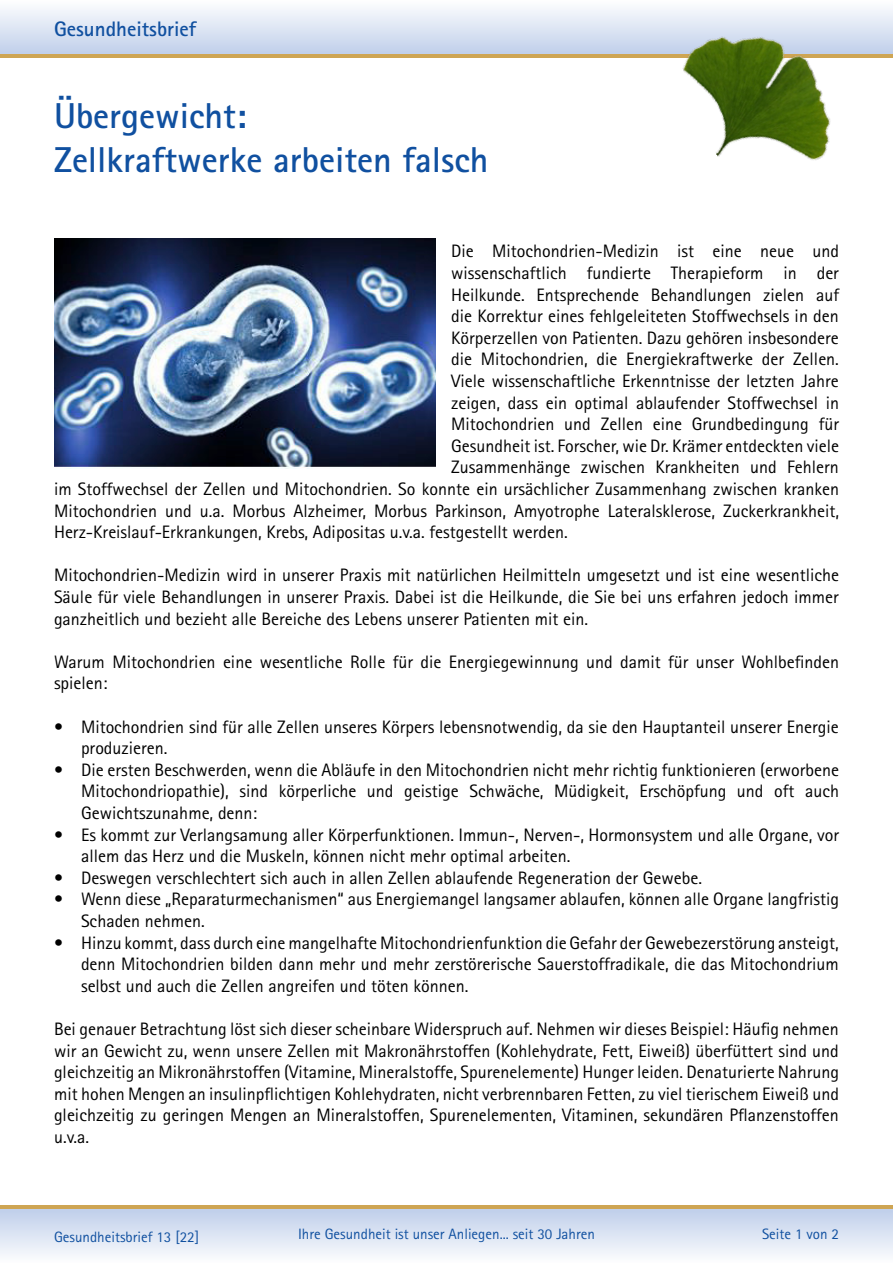
<style>
.page{position:relative;width:893px;height:1263px;background:#fff}
.page>*{position:absolute;margin:0;border:0;box-sizing:border-box;transform-origin:0 0}
.t1{font:700 36px "Rotis Sans Serif";color:#1050a0}
.t2{font:700 21px "Rotis Sans Serif";color:#1050a0}
.t3{font:18px/21.6px "Rotis Sans Serif";color:#000;text-align:justify}
.t4{font:15px "Rotis Sans Serif";color:#1050a0}
</style>
<div class="page">
<div style="left:0;top:1209px;width:893px;height:54px;background:linear-gradient(to bottom,#bfceea,#fcfcfe)"></div>
<hr style="left:0;top:1205px;width:893px;height:4px;background:#cea554">
<div style="left:0;top:0;width:893px;height:54px;background:linear-gradient(to bottom,#fefefe,#c1d0eb)"></div>
<hr style="left:0;top:54px;width:893px;height:4px;background:#cea554">
<img style="left:663px;top:31px;width:176px;height:129px">
<img style="left:54px;top:239px;width:381px;height:230px">
<p class="t2" style="left:54px;top:16px;width:144px">Gesundheitsbrief</p>
<p class="t1" style="left:54px;top:93px;width:194px">Übergewicht:</p>
<p class="t1" style="left:54px;top:137px;width:436px">Zellkraftwerke arbeiten falsch</p>
<p class="t3" style="left:451px;top:240px;width:389px">Die Mitochondrien-Medizin ist eine neue und</p>
<p class="t3" style="left:451px;top:262px;width:389px">wissenschaftlich fundierte Therapieform in der</p>
<p class="t3" style="left:451px;top:283px;width:389px">Heilkunde. Entsprechende Behandlungen zielen auf</p>
<p class="t3" style="left:451px;top:305px;width:389px">die Korrektur eines fehlgeleiteten Stoffwechsels in den</p>
<p class="t3" style="left:451px;top:327px;width:389px">Körperzellen von Patienten. Dazu gehören insbesondere</p>
<p class="t3" style="left:451px;top:348px;width:389px">die Mitochondrien, die Energiekraftwerke der Zellen.</p>
<p class="t3" style="left:451px;top:370px;width:389px">Viele wissenschaftliche Erkenntnisse der letzten Jahre</p>
<p class="t3" style="left:451px;top:391px;width:389px">zeigen, dass ein optimal ablaufender Stoffwechsel in</p>
<p class="t3" style="left:451px;top:413px;width:389px">Mitochondrien und Zellen eine Grundbedingung für</p>
<p class="t3" style="left:451px;top:435px;width:389px">Gesundheit ist. Forscher, wie Dr. Krämer entdeckten viele</p>
<p class="t3" style="left:451px;top:456px;width:389px">Zusammenhänge zwischen Krankheiten und Fehlern</p>
<p class="t3" style="left:54px;top:478px;width:786px">im Stoffwechsel der Zellen und Mitochondrien. So konnte ein ursächlicher Zusammenhang zwischen kranken</p>
<p class="t3" style="left:54px;top:499px;width:786px">Mitochondrien und u.a. Morbus Alzheimer, Morbus Parkinson, Amyotrophe Lateralsklerose, Zuckerkrankheit,</p>
<p class="t3" style="left:54px;top:521px;width:515px">Herz-Kreislauf-Erkrankungen, Krebs, Adipositas u.v.a. festgestellt werden.</p>
<p class="t3" style="left:54px;top:564px;width:786px">Mitochondrien-Medizin wird in unserer Praxis mit natürlichen Heilmitteln umgesetzt und ist eine wesentliche Säule für viele Behandlungen in unserer Praxis. Dabei ist die Heilkunde, die Sie bei uns erfahren jedoch immer ganzheitlich und bezieht alle Bereiche des Lebens unserer Patienten mit ein.</p>
<p class="t3" style="left:54px;top:651px;width:786px">Warum Mitochondrien eine wesentliche Rolle für die Energiegewinnung und damit für unser Wohlbefinden spielen:</p>
<p class="t3" style="left:81px;top:715px;width:759px;text-indent:-27px">• Mitochondrien sind für alle Zellen unseres Körpers lebensnotwendig, da sie den Hauptanteil unserer Energie produzieren.</p>
<p class="t3" style="left:81px;top:759px;width:759px;text-indent:-27px">• Die ersten Beschwerden, wenn die Abläufe in den Mitochondrien nicht mehr richtig funktionieren (erworbene Mitochondriopathie), sind körperliche und geistige Schwäche, Müdigkeit, Erschöpfung und oft auch Gewichtszunahme, denn:</p>
<p class="t3" style="left:81px;top:823px;width:759px;text-indent:-27px">• Es kommt zur Verlangsamung aller Körperfunktionen. Immun-, Nerven-, Hormonsystem und alle Organe, vor allem das Herz und die Muskeln, können nicht mehr optimal arbeiten.</p>
<p class="t3" style="left:54px;top:867px;width:650px">• Deswegen verschlechtert sich auch in allen Zellen ablaufende Regeneration der Gewebe.</p>
<p class="t3" style="left:81px;top:888px;width:759px;text-indent:-27px">• Wenn diese „Reparaturmechanismen“ aus Energiemangel langsamer ablaufen, können alle Organe langfristig<br>Schaden nehmen.</p>
<p class="t3" style="left:81px;top:931px;width:759px;text-indent:-27px">• Hinzu kommt, dass durch eine mangelhafte Mitochondrienfunktion die Gefahr der Gewebezerstörung ansteigt, denn Mitochondrien bilden dann mehr und mehr zerstörerische Sauerstoffradikale, die das Mitochondrium selbst und auch die Zellen angreifen und töten können.</p>
<p class="t3" style="left:54px;top:1018px;width:786px">Bei genauer Betrachtung löst sich dieser scheinbare Widerspruch auf. Nehmen wir dieses Beispiel: Häufig nehmen wir an Gewicht zu, wenn unsere Zellen mit Makronährstoffen (Kohlehydrate, Fett, Eiweiß) überfüttert sind und gleichzeitig an Mikronährstoffen (Vitamine, Mineralstoffe, Spurenelemente) Hunger leiden. Denaturierte Nahrung mit hohen Mengen an insulinpflichtigen Kohlehydraten, nicht verbrennbaren Fetten, zu viel tierischem Eiweiß und gleichzeitig zu geringen Mengen an Mineralstoffen, Spurenelementen, Vitaminen, sekundären Pflanzenstoffen u.v.a.</p>
<p class="t4" style="left:54px;top:1228px;width:147px">Gesundheitsbrief 13 [22]</p>
<p class="t4" style="left:298px;top:1225px;width:298px">Ihre Gesundheit ist unser Anliegen... seit 30 Jahren</p>
<p class="t4" style="left:762px;top:1225px;width:78px">Seite 1 von 2</p>
</div>
